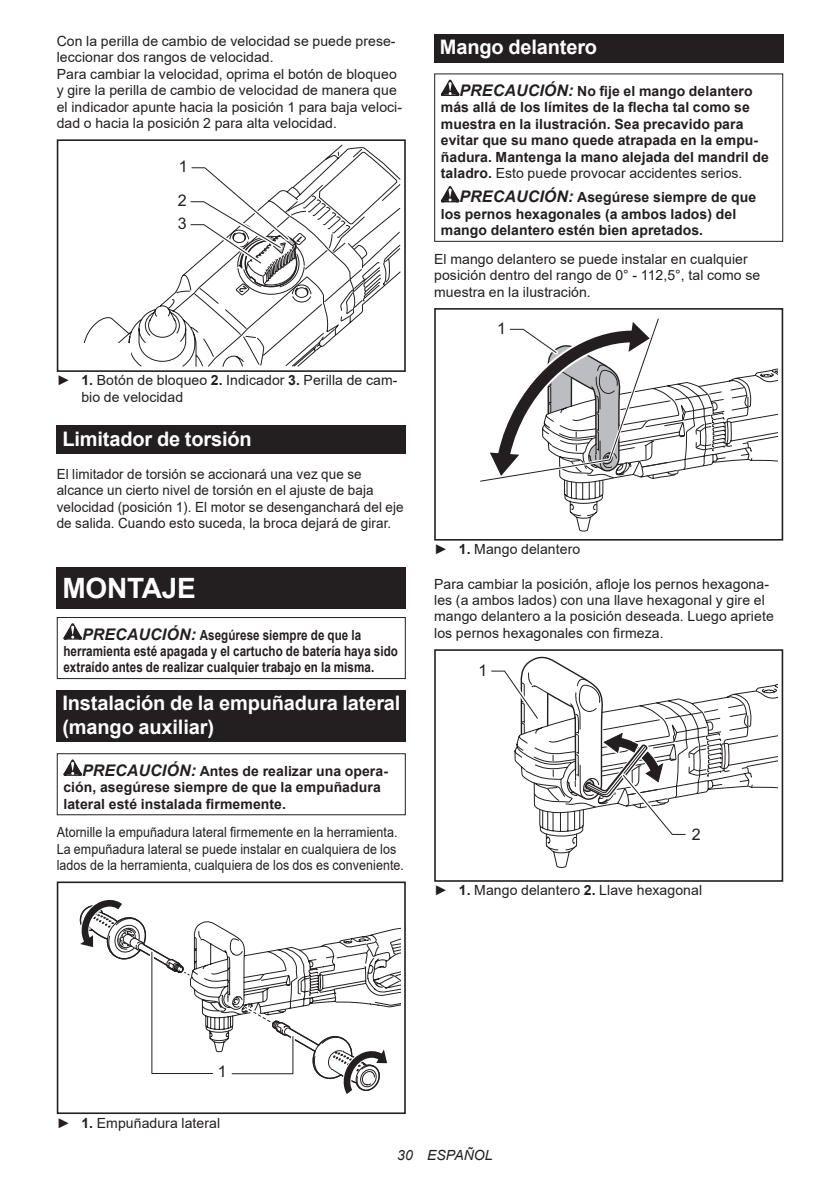
<style>
.page{position:relative;width:840px;height:1191px;background:#fff}
.page>*{position:absolute;margin:0;border:0;box-sizing:border-box;transform-origin:0 0}
.t1{font:700 28px "Arial";letter-spacing:-.01em;color:#fff}
.t2{font:700 20px/23.4px "Arial";letter-spacing:-.01em;color:#fff}
.t3{font:16px/23px "Arial";color:#231f20}
.t4{font:14px/16.4px "Arial";letter-spacing:.005em;color:#231f20}
.t5{font:700 14px/16.4px "Arial";letter-spacing:.005em;color:#231f20}
.t6{font:14px/16.4px "Arial";letter-spacing:.005em;color:#231f20;scale:.96 1}
.t7{font:14px/16.4px "Arial";letter-spacing:.005em;color:#231f20;scale:.89 1}
.t8{font:700 14px/16.4px "Arial";letter-spacing:.005em;color:#231f20;scale:.83 1}
.t9{font:italic 14px "Arial";letter-spacing:.005em;color:#231f20}
.s1{font-weight:700}
.s2{font-style:italic;font-size:16px}
.s3{font-weight:400}
</style>
<div class="page">
<svg style="left:83px;top:144px;width:318px;height:223px"></svg>
<div style="left:57px;top:343px;width:73px;height:29px;background:#fff"></div>
<div style="left:57px;top:139px;width:348px;height:233px;border:2px solid #231f20"></div>
<svg style="left:187px;top:148px;width:213px;height:219px"></svg>
<div style="left:57px;top:426px;width:348px;height:28px;background:#231f20"></div>
<div style="left:57px;top:568px;width:348px;height:41px;background:#231f20"></div>
<svg style="left:63px;top:623px;width:19px;height:16px"></svg>
<div style="left:57px;top:617px;width:348px;height:62px;border:1px solid #231f20"></div>
<div style="left:57px;top:690px;width:348px;height:52px;background:#231f20"></div>
<svg style="left:63px;top:759px;width:19px;height:17px"></svg>
<div style="left:57px;top:753px;width:348px;height:62px;border:1px solid #231f20"></div>
<svg style="left:389px;top:928px;width:11px;height:80px"></svg>
<div style="left:57px;top:881px;width:348px;height:233px;border:2px solid #231f20"></div>
<svg style="left:79px;top:899px;width:310px;height:195px"></svg>
<div style="left:434px;top:34px;width:348px;height:29px;background:#231f20"></div>
<svg style="left:440px;top:80px;width:19px;height:16px"></svg>
<svg style="left:440px;top:186px;width:19px;height:16px"></svg>
<div style="left:434px;top:73px;width:348px;height:169px;border:1px solid #231f20"></div>
<div style="left:434px;top:308px;width:348px;height:232px;border:2px solid #231f20"></div>
<svg style="left:480px;top:318px;width:297px;height:213px"></svg>
<div style="left:434px;top:649px;width:348px;height:232px;border:2px solid #231f20"></div>
<svg style="left:491px;top:656px;width:286px;height:182px"></svg>
<p class="t4" style="left:57px;top:33px;width:347px">Con la perilla de cambio de velocidad se puede prese&shy;leccionar dos rangos de velocidad.<br>Para cambiar la velocidad, oprima el botón de bloqueo y gire la perilla de cambio de velocidad de manera que el indicador apunte hacia la posición 1 para baja veloci&shy;dad o hacia la posición 2 para alta velocidad.</p>
<p class="t3" style="left:179px;top:155px;width:10px">1</p>
<p class="t3" style="left:178px;top:189px;width:10px">2<br>3</p>
<p class="t4" style="left:81px;top:372px;width:317px;text-indent:-25px">► <span class="s1">1.</span> Botón de bloqueo <span class="s1">2.</span> Indicador <span class="s1">3.</span> Perilla de cam&shy;bio de velocidad</p>
<h2 class="t2" style="left:62px;top:427px;width:191px">Limitador de torsión</h2>
<p class="t6" style="left:57px;top:466px;width:362px">El limitador de torsión se accionará una vez que se alcance un cierto nivel de torsión en el ajuste de baja velocidad (posición 1). El motor se desenganchará del eje de salida. Cuando esto suceda, la broca dejará de girar.</p>
<h1 class="t1" style="left:62px;top:568px;width:135px">MONTAJE</h1>
<p class="t8" style="left:63px;top:626px;width:404px;text-indent:19px"><span class="s2">PRECAUCIÓN:</span> Asegúrese siempre de que la herramienta esté apagada y el cartucho de batería haya sido extraído antes de realizar cualquier trabajo en la misma.</p>
<h2 class="t2" style="left:62px;top:692px;width:339px">Instalación de la empuñadura lateral (mango auxiliar)</h2>
<p class="t5" style="left:63px;top:763px;width:326px;text-indent:19px"><span class="s2">PRECAUCIÓN:</span> Antes de realizar una opera&shy;ción, asegúrese siempre de que la empuñadura lateral esté instalada firmemente.</p>
<p class="t7" style="left:57px;top:824px;width:391px">Atornille la empuñadura lateral firmemente en la herramienta.<br>La empuñadura lateral se puede instalar en cualquiera de los lados de la herramienta, cualquiera de los dos es conveniente.</p>
<h2 class="t2" style="left:439px;top:36px;width:159px">Mango delantero</h2>
<p class="t5" style="left:440px;top:83px;width:329px;text-indent:19px"><span class="s2">PRECAUCIÓN:</span> No fije el mango delantero más allá de los límites de la flecha tal como se muestra en la ilustración. Sea precavido para evitar que su mano quede atrapada en la empu&shy;ñadura. Mantenga la mano alejada del mandril de taladro. <span class="s3">Esto puede provocar accidentes serios.</span></p>
<p class="t5" style="left:440px;top:189px;width:316px;text-indent:19px"><span class="s2">PRECAUCIÓN:</span> Asegúrese siempre de que los pernos hexagonales (a ambos lados) del mango delantero estén bien apretados.</p>
<p class="t4" style="left:434px;top:251px;width:327px">El mango delantero se puede instalar en cualquier posición dentro del rango de 0° - 112,5°, tal como se muestra en la ilustración.</p>
<p class="t3" style="left:497px;top:317px;width:10px">1</p>
<p class="t4" style="left:434px;top:541px;width:147px">► <span class="s1">1.</span> Mango delantero</p>
<p class="t4" style="left:434px;top:575px;width:341px">Para cambiar la posición, afloje los pernos hexagona&shy;les (a ambos lados) con una llave hexagonal y gire el mango delantero a la posición deseada. Luego apriete los pernos hexagonales con firmeza.</p>
<p class="t3" style="left:478px;top:659px;width:10px">1</p>
<p class="t3" style="left:691px;top:823px;width:10px">2</p>
<p class="t4" style="left:434px;top:882px;width:269px">► <span class="s1">1.</span> Mango delantero <span class="s1">2.</span> Llave hexagonal</p>
<p class="t3" style="left:218px;top:1060px;width:10px">1</p>
<p class="t4" style="left:57px;top:1114px;width:165px">► <span class="s1">1.</span> Empuñadura lateral</p>
<p class="t9" style="left:397px;top:1146px;width:97px">30 ESPAÑOL</p>
</div>
